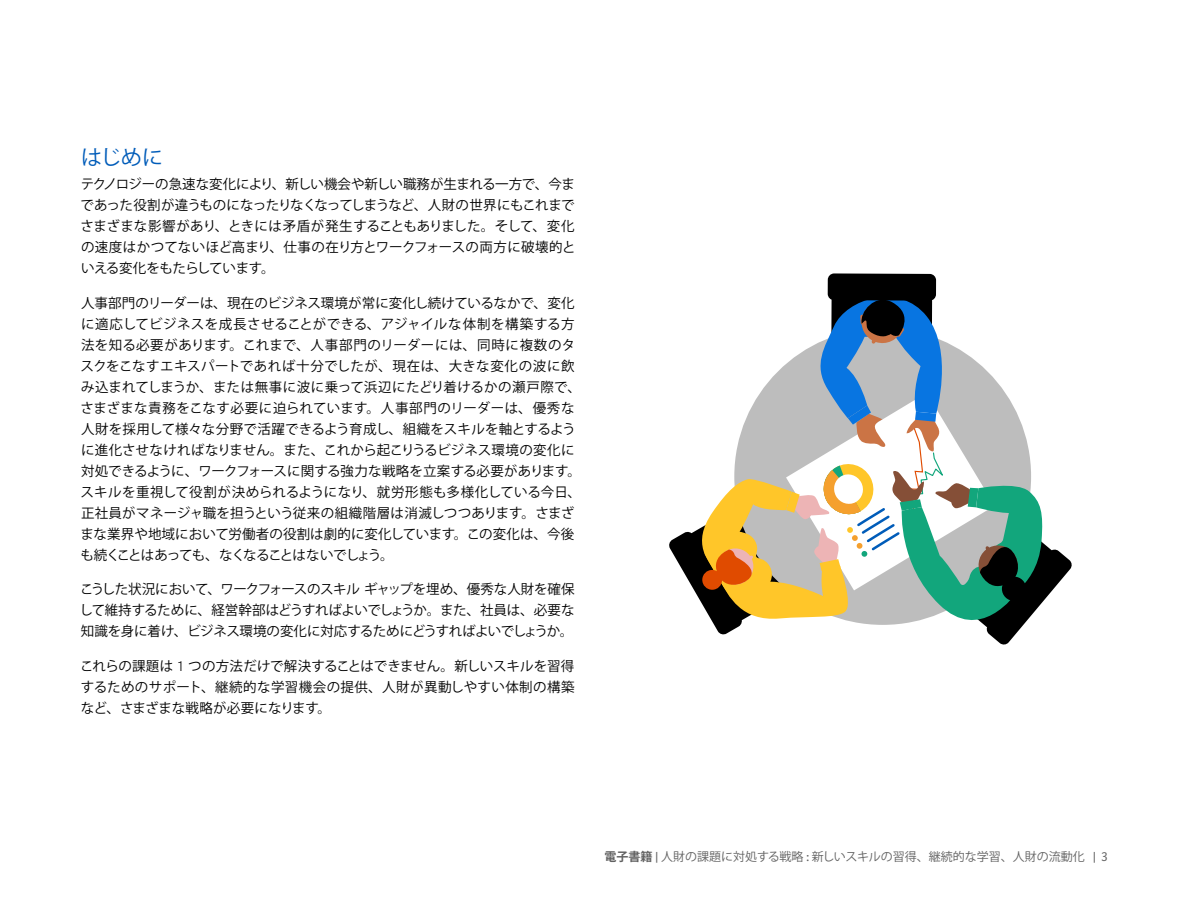
<style>
.page{position:relative;width:1188px;height:918px;background:#fff}
.page>*{position:absolute;margin:0;border:0;box-sizing:border-box;transform-origin:0 0}
.t1{font:21px "Koz Go Pro";color:#005cb9}
.t2{font:13.5px/21px "Koz Go Pro";letter-spacing:.005em;color:#000;text-align:justify}
.t3{font:12px "Koz Go Pro";color:#616161}
.s1{font-family:"Workday Adelle Sans";font-weight:300}
.s2{font-weight:700}
.s3{font-family:"Workday Adelle Sans"}
</style>
<div class="page">
<svg style="left:669px;top:273px;width:403px;height:372px"></svg>
<div style="left:1002px;top:577px;width:24px;height:24px;background:#000;border-radius:50%"></div>
<div style="left:702px;top:570px;width:20px;height:20px;background:#e04b00;border-radius:50%"></div>
<h1 class="t1" style="left:81px;top:144px;width:84px">はじめに</h1>
<p class="t2" style="left:81px;top:174px;width:497px">テクノロジーの急速な変化により、新しい機会や新しい職務が生まれる一方で、今まであった役割が違うものになったりなくなってしまうなど、人財の世界にもこれまでさまざまな影響があり、ときには矛盾が発生することもありました。そして、変化の速度はかつてないほど高まり、仕事の在り方とワークフォースの両方に破壊的といえる変化をもたらしています。</p>
<p class="t2" style="left:80px;top:293px;width:502px;text-align:left">人事部門のリーダーは、現在のビジネス環境が常に変化し続けているなかで、変化に適応してビジネスを成長させることができる、アジャイルな体制を構築する方法を知る必要があります。これまで、人事部門のリーダーには、同時に複数のタスクをこなすエキスパートであれば十分でしたが、現在は、大きな変化の波に飲み込まれてしまうか、または無事に波に乗って浜辺にたどり着けるかの瀬戸際で、さまざまな責務をこなす必要に迫られています。人事部門のリーダーは、優秀な人財を採用して様々な分野で活躍できるよう育成し、組織をスキルを軸とするように進化させなければなりません。また、これから起こりうるビジネス環境の変化に対処できるように、ワークフォースに関する強力な戦略を立案する必要があります。スキルを重視して役割が決められるようになり、就労形態も多様化している今日、正社員がマネージャ職を担うという従来の組織階層は消滅しつつあります。さまざまな業界や地域において労働者の役割は劇的に変化しています。この変化は、今後も続くことはあっても、なくなることはないでしょう。</p>
<p class="t2" style="left:80px;top:579px;width:496px">こうした状況において、ワークフォースのスキルギャップを埋め、優秀な人財を確保して維持するために、経営幹部はどうすればよいでしょうか。また、社員は、必要な知識を身に着け、ビジネス環境の変化に対応するためにどうすればよいでしょうか。</p>
<p class="t2" style="left:80px;top:656px;width:496px">これらの課題は <span class="s1">1</span> つの方法だけで解決することはできません。新しいスキルを習得するためのサポート、継続的な学習機会の提供、人財が異動しやすい体制の構築など、さまざまな戦略が必要になります。</p>
<p class="t3" style="left:605px;top:848px;width:505px"><span class="s2">電子書籍</span> <span class="s3">|</span> 人財の課題に対処する戦略 <span class="s3">:</span> 新しいスキルの習得、継続的な学習、人財の流動化 <span class="s3">| 3</span></p>
</div>
